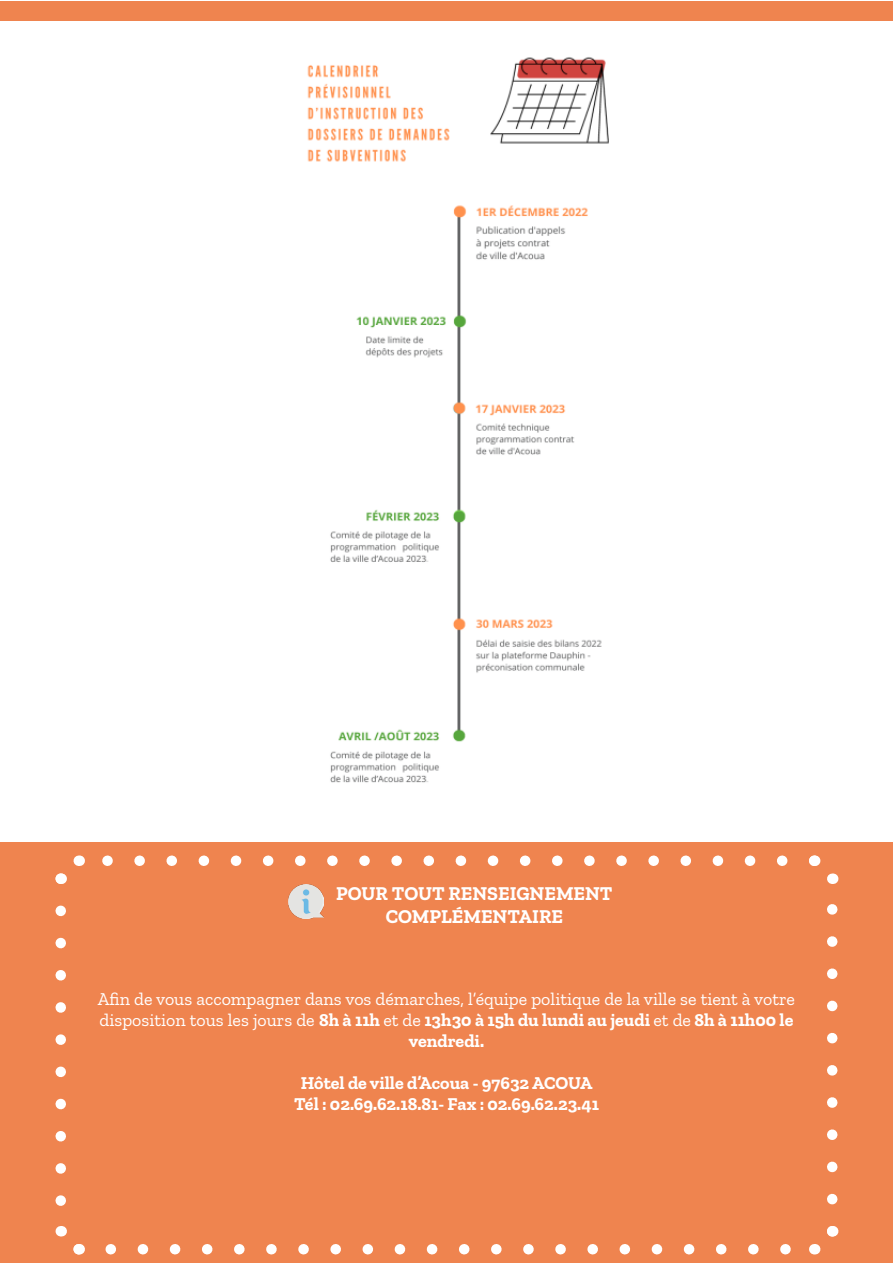
<style>
.page{position:relative;width:893px;height:1263px;background:#fff}
.page>*{position:absolute;margin:0;border:0;box-sizing:border-box;transform-origin:0 0}
.Page_Section_Title{font:700 19.5px/23.4px "Zilla Slab";color:#fff;text-align:center}
.Page_Section_Title-2{font:700 18px "Zilla Slab";color:#fff}
.Page_Section_Title-3{font:18px "Zilla Slab";color:#fff}
.s1{font-weight:400}
</style>
<div class="page">
<img style="left:307px;top:57px;width:302px;height:726px">
<div style="left:0;top:842px;width:893px;height:421px;background:#ef844f"></div>
<svg style="left:56px;top:911px;width:10px;height:295px"></svg>
<svg style="left:111px;top:1244px;width:680px;height:10px"></svg>
<svg style="left:827px;top:904px;width:10px;height:295px"></svg>
<svg style="left:102px;top:855px;width:680px;height:11px"></svg>
<svg style="left:55px;top:1226px;width:30px;height:29px"></svg>
<svg style="left:812px;top:1226px;width:27px;height:29px"></svg>
<svg style="left:809px;top:855px;width:30px;height:29px"></svg>
<svg style="left:55px;top:855px;width:26px;height:29px"></svg>
<img style="left:289px;top:884px;width:34px;height:34px">
<div style="left:0;top:1px;width:893px;height:20px;background:#ef844f"></div>
<svg style="left:408px;top:574px;width:7px;height:11px"></svg>
<p class="Page_Section_Title" style="left:336px;top:882px;width:278px">POUR TOUT RENSEIGNEMENT<br>COMPLÉMENTAIRE</p>
<p class="Page_Section_Title-3" style="left:98px;top:989px;width:699px">Afin de vous accompagner dans vos démarches, l’équipe politique de la ville se tient à votre</p>
<p class="Page_Section_Title-2" style="left:100px;top:1009px;width:695px"><span class="s1">disposition tous les jours de</span> 8h à 11h <span class="s1">et de</span> 13h30 à 15h du lundi au jeudi <span class="s1">et de</span> 8h à 11h00 le</p>
<p class="Page_Section_Title-2" style="left:409px;top:1030px;width:77px">vendredi.</p>
<p class="Page_Section_Title-2" style="left:301px;top:1072px;width:293px">Hôtel de ville d’Acoua - 97632 ACOUA</p>
<p class="Page_Section_Title-2" style="left:294px;top:1093px;width:306px">Tél : 02.69.62.18.81- Fax : 02.69.62.23.41</p>
</div>
